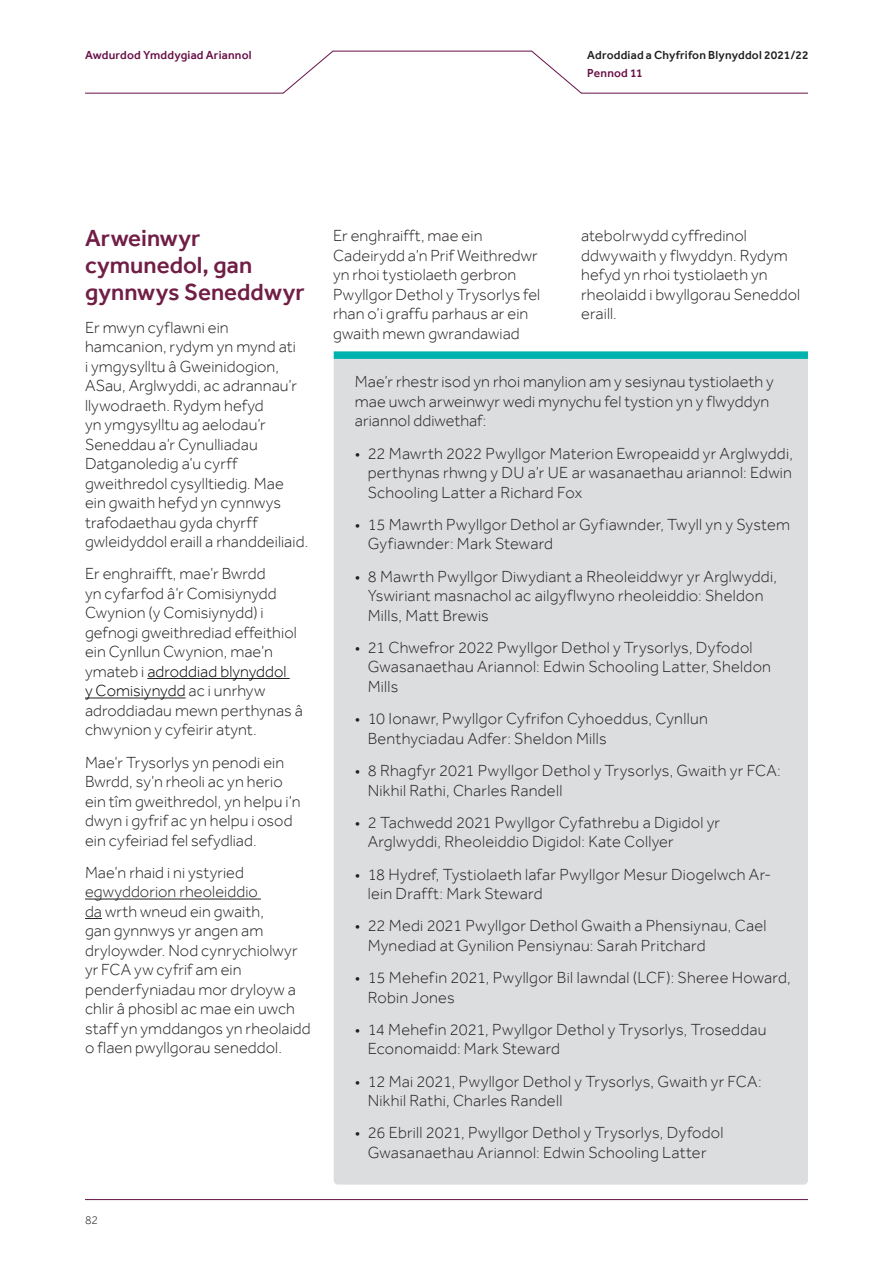
<style>
.page{position:relative;width:893px;height:1263px;background:#fff}
.page>*{position:absolute;margin:0;border:0;box-sizing:border-box;transform-origin:0 0}
.t1{font:500 24px/27px "Effra";color:#701e45}
.t2{font:300 16.5px/19.5px "Effra";letter-spacing:.005em;color:#231f20}
.t3{font:500 12px "Effra";letter-spacing:.015em;color:#231f20}
.t4{font:500 12px "Effra";letter-spacing:.015em;color:#681046}
.t5{font:300 12px "Effra";color:#231f20}
.s1{color:#000}
</style>
<div class="page">
<hr style="left:85px;top:93px;width:198px;height:1px;background:#681046">
<hr style="left:333px;top:51px;width:199px;height:1px;background:#681046">
<hr style="left:581px;top:93px;width:227px;height:1px;background:#681046">
<svg style="left:531px;top:50px;width:51px;height:44px"></svg>
<svg style="left:283px;top:50px;width:50px;height:44px"></svg>
<hr style="left:85px;top:1199px;width:723px;height:1px;background:#681046">
<hr style="left:147px;top:678px;width:143px;height:1px;background:#231f20">
<hr style="left:85px;top:697px;width:101px;height:1px;background:#231f20">
<hr style="left:85px;top:898px;width:176px;height:1px;background:#231f20">
<svg style="left:85px;top:918px;width:17px;height:1px"></svg>
<div style="left:334px;top:355px;width:474px;height:829px;background:#dcdddf;border-radius:4px"></div>
<div style="left:334px;top:351px;width:474px;height:8px;background:#00b2ad"></div>
<p class="t4" style="left:85px;top:48px;width:168px">Awdurdod Ymddygiad Ariannol</p>
<p class="t3" style="left:587px;top:48px;width:223px">Adroddiad a Chyfrifon Blynyddol 2021/22</p>
<p class="t4" style="left:587px;top:66px;width:57px">Pennod 11</p>
<h1 class="t1" style="left:85px;top:225px;width:221px">Arweinwyr cymunedol, gan gynnwys Seneddwyr</h1>
<p class="t2" style="left:85px;top:317px;width:225px">Er mwyn cyflawni ein hamcanion, rydym yn mynd ati<br>i ymgysylltu â Gweinidogion,<br>ASau, Arglwyddi, ac adrannau’r llywodraeth. Rydym hefyd<br>yn ymgysylltu ag aelodau’r<br>Seneddau a’r Cynulliadau<br>Datganoledig a’u cyrff gweithredol cysylltiedig. Mae ein gwaith hefyd yn cynnwys trafodaethau gyda chyrff gwleidyddol eraill a rhanddeiliaid.</p>
<p class="t2" style="left:85px;top:564px;width:219px">Er enghraifft, mae’r Bwrdd<br>yn cyfarfod â’r Comisiynydd<br>Cwynion (y Comisiynydd) i gefnogi gweithrediad effeithiol ein Cynllun Cwynion, mae’n ymateb i <span class="s1">adroddiad blynyddol<br>y Comisiynydd</span> ac i unrhyw adroddiadau mewn perthynas â chwynion y cyfeirir atynt.</p>
<p class="t2" style="left:85px;top:752px;width:217px">Mae’r Trysorlys yn penodi ein<br>Bwrdd, sy’n rheoli ac yn herio ein tîm gweithredol, yn helpu i’n dwyn i gyfrif ac yn helpu i osod ein cyfeiriad fel sefydliad.</p>
<p class="t2" style="left:85px;top:862px;width:227px">Mae’n rhaid i ni ystyried egwyddorion rheoleiddio<br>da wrth wneud ein gwaith,<br>gan gynnwys yr angen am dryloywder. Nod cynrychiolwyr yr FCA yw cyfrif am ein penderfyniadau mor dryloyw a chlir â phosibl ac mae ein uwch staff yn ymddangos yn rheolaidd o flaen pwyllgorau seneddol.</p>
<p class="t5" style="left:85px;top:1213px;width:15px">82</p>
<p class="t2" style="left:333px;top:226px;width:209px">Er enghraifft, mae ein<br>Cadeirydd a’n Prif Weithredwr yn rhoi tystiolaeth gerbron<br>Pwyllgor Dethol y Trysorlys fel rhan o’i graffu parhaus ar ein gwaith mewn gwrandawiad</p>
<p class="t2" style="left:581px;top:226px;width:221px">atebolrwydd cyffredinol ddwywaith y flwyddyn. Rydym hefyd yn rhoi tystiolaeth yn rheolaidd i bwyllgorau Seneddol eraill.</p>
<p class="t2" style="left:355px;top:372px;width:420px">Mae’r rhestr isod yn rhoi manylion am y sesiynau tystiolaeth y mae uwch arweinwyr wedi mynychu fel tystion yn y flwyddyn ariannol ddiwethaf:</p>
<p class="t2" style="left:368px;top:443px;width:427px;text-align:justify;text-indent:-13px">• 22 Mawrth 2022 Pwyllgor Materion Ewropeaidd yr Arglwyddi, perthynas rhwng y DU a’r UE ar wasanaethau ariannol: Edwin Schooling Latter a Richard Fox</p>
<p class="t2" style="left:368px;top:514px;width:424px;text-indent:-13px">• 15 Mawrth Pwyllgor Dethol ar Gyfiawnder, Twyll yn y System<br>Gyfiawnder: Mark Steward</p>
<p class="t2" style="left:368px;top:566px;width:411px;text-indent:-13px">• 8 Mawrth Pwyllgor Diwydiant a Rheoleiddwyr yr Arglwyddi,<br>Yswiriant masnachol ac ailgyflwyno rheoleiddio: Sheldon<br>Mills, Matt Brewis</p>
<p class="t2" style="left:368px;top:637px;width:405px;text-indent:-13px">• 21 Chwefror 2022 Pwyllgor Dethol y Trysorlys, Dyfodol<br>Gwasanaethau Ariannol: Edwin Schooling Latter, Sheldon<br>Mills</p>
<p class="t2" style="left:368px;top:709px;width:342px;text-indent:-13px">• 10 Ionawr, Pwyllgor Cyfrifon Cyhoeddus, Cynllun<br>Benthyciadau Adfer: Sheldon Mills</p>
<p class="t2" style="left:368px;top:760px;width:415px;text-indent:-13px">• 8 Rhagfyr 2021 Pwyllgor Dethol y Trysorlys, Gwaith yr FCA:<br>Nikhil Rathi, Charles Randell</p>
<p class="t2" style="left:368px;top:812px;width:354px;text-indent:-13px">• 2 Tachwedd 2021 Pwyllgor Cyfathrebu a Digidol yr<br>Arglwyddi, Rheoleiddio Digidol: Kate Collyer</p>
<p class="t2" style="left:368px;top:864px;width:405px;text-indent:-13px">• 18 Hydref, Tystiolaeth lafar Pwyllgor Mesur Diogelwch Ar&shy;lein Drafft: Mark Steward</p>
<p class="t2" style="left:368px;top:916px;width:400px;text-indent:-13px">• 22 Medi 2021 Pwyllgor Dethol Gwaith a Phensiynau, Cael<br>Mynediad at Gynilion Pensiynau: Sarah Pritchard</p>
<p class="t2" style="left:368px;top:967px;width:425px;text-indent:-13px">• 15 Mehefin 2021, Pwyllgor Bil Iawndal (LCF): Sheree Howard,<br>Robin Jones</p>
<p class="t2" style="left:368px;top:1019px;width:400px;text-indent:-13px">• 14 Mehefin 2021, Pwyllgor Dethol y Trysorlys, Troseddau<br>Economaidd: Mark Steward</p>
<p class="t2" style="left:368px;top:1071px;width:395px;text-indent:-13px">• 12 Mai 2021, Pwyllgor Dethol y Trysorlys, Gwaith yr FCA:<br>Nikhil Rathi, Charles Randell</p>
<p class="t2" style="left:355px;top:1123px;width:370px;text-align:center">• 26 Ebrill 2021, Pwyllgor Dethol y Trysorlys, Dyfodol<br>Gwasanaethau Ariannol: Edwin Schooling Latter</p>
</div>
